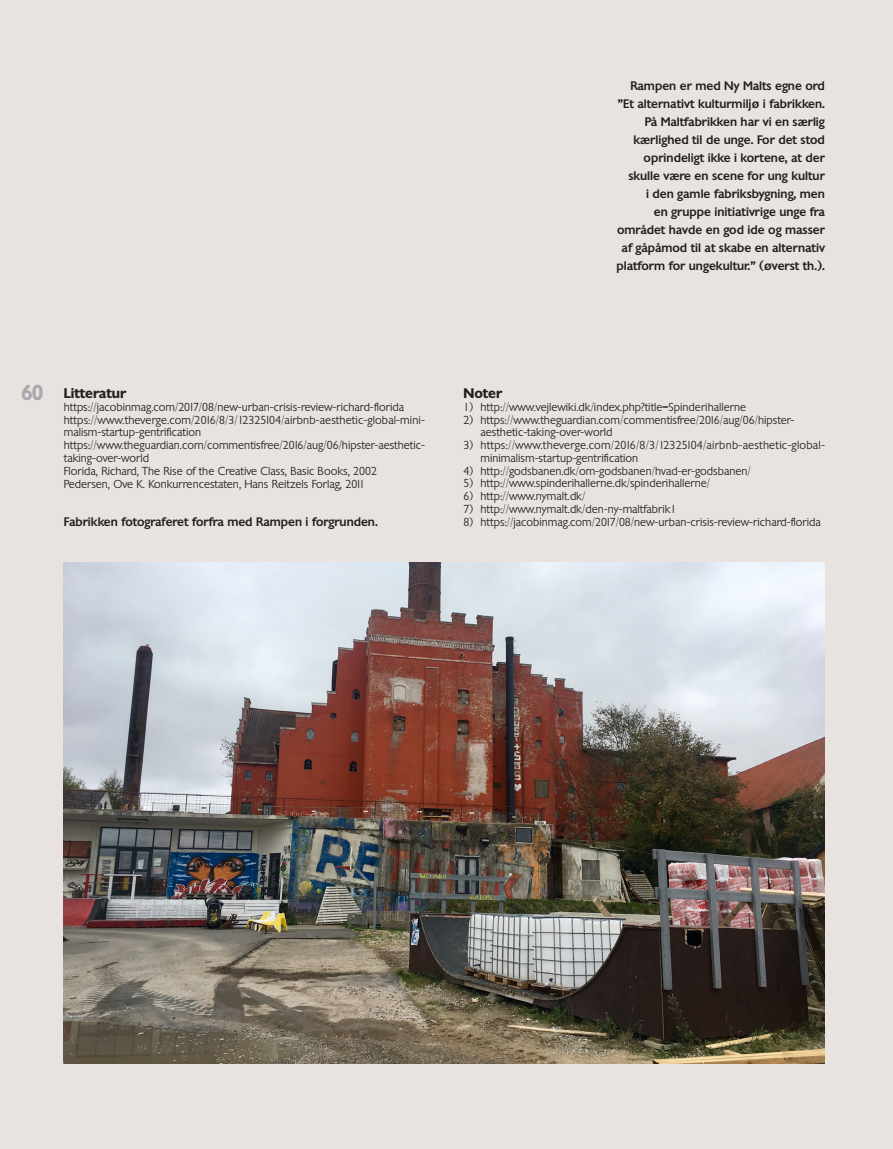
<style>
.page{position:relative;width:893px;height:1149px;background:#fff}
.page>*{position:absolute;margin:0;border:0;box-sizing:border-box;transform-origin:0 0}
.t1{font:600 21px "Chantilly";color:#a8a9ad}
.t2{font:600 13.5px "Chantilly";color:#231f20}
.t3{font:500 12px "Chantilly";color:#231f20}
.t4{font:300 11.25px/12.8px "Chantilly";color:#231f20}
.t5{font:300 11.25px/12.8px "Chantilly";letter-spacing:.02em;color:#231f20}
</style>
<div class="page">
<div style="left:0;top:0;width:893px;height:1148px;background:#e8e3df"></div>
<img style="left:64px;top:562px;width:761px;height:501px">
<p class="t3" style="left:630px;top:78px;width:196px">Rampen er med Ny Malts egne ord</p>
<p class="t3" style="left:618px;top:96px;width:209px">”Et alternativt kulturmiljø i fabrikken.</p>
<p class="t3" style="left:645px;top:114px;width:182px">På Maltfabrikken har vi en særlig</p>
<p class="t3" style="left:633px;top:132px;width:193px">kærlighed til de unge. For det stod</p>
<p class="t3" style="left:644px;top:150px;width:183px">oprindeligt ikke i kortene, at der</p>
<p class="t3" style="left:628px;top:168px;width:198px">skulle være en scene for ung kultur</p>
<p class="t3" style="left:646px;top:186px;width:180px">i den gamle fabriksbygning, men</p>
<p class="t3" style="left:654px;top:204px;width:173px">en gruppe initiativrige unge fra</p>
<p class="t3" style="left:617px;top:222px;width:209px">området havde en god ide og masser</p>
<p class="t3" style="left:622px;top:240px;width:205px">af gåpåmod til at skabe en alternativ</p>
<p class="t3" style="left:616px;top:258px;width:210px">platform for ungekultur.” (øverst th.).</p>
<p class="t1" style="left:21px;top:378px;width:24px">60</p>
<p class="t2" style="left:64px;top:384px;width:64px">Litteratur</p>
<p class="t4" style="left:64px;top:400px;width:342px">https://jacobinmag.com/2017/08/new-urban-crisis-review-richard-florida</p>
<p class="t4" style="left:64px;top:413px;width:363px">https://www.theverge.com/2016/8/3/12325104/airbnb-aesthetic-global-mini&shy;malism-startup-gentrification</p>
<p class="t4" style="left:64px;top:438px;width:363px">https://www.theguardian.com/commentisfree/2016/aug/06/hipster-aesthetic&shy;taking-over-world</p>
<p class="t4" style="left:64px;top:464px;width:315px">Florida, Richard, The Rise of the Creative Class, Basic Books, 2002</p>
<p class="t4" style="left:64px;top:477px;width:303px">Pedersen, Ove K. Konkurrencestaten, Hans Reitzels Forlag, 2011</p>
<p class="t3" style="left:64px;top:513px;width:316px">Fabrikken fotograferet forfra med Rampen i forgrunden.</p>
<p class="t2" style="left:463px;top:384px;width:40px">Noter</p>
<p class="t4" style="left:463px;top:400px;width:284px">1) http://www.vejlewiki.dk/index.php?title=Spinderihallerne</p>
<p class="t4" style="left:463px;top:413px;width:332px">2) https://www.theguardian.com/commentisfree/2016/aug/06/hipster-</p>
<p class="t4" style="left:480px;top:426px;width:134px">aesthetic-taking-over-world</p>
<p class="t5" style="left:480px;top:438px;width:346px;text-indent:-17px">3) https://www.theverge.com/2016/8/3/12325104/airbnb-aesthetic-global&shy;minimalism-startup-gentrification</p>
<p class="t4" style="left:463px;top:464px;width:289px">4) http://godsbanen.dk/om-godsbanen/hvad-er-godsbanen/</p>
<p class="t4" style="left:463px;top:477px;width:248px">5) http://www.spinderihallerne.dk/spinderihallerne/</p>
<p class="t4" style="left:463px;top:489px;width:123px">6) http://www.nymalt.dk/</p>
<p class="t4" style="left:463px;top:502px;width:214px">7) http://www.nymalt.dk/den-ny-maltfabrik1</p>
<p class="t4" style="left:463px;top:515px;width:359px">8) https://jacobinmag.com/2017/08/new-urban-crisis-review-richard-florida</p>
</div>
